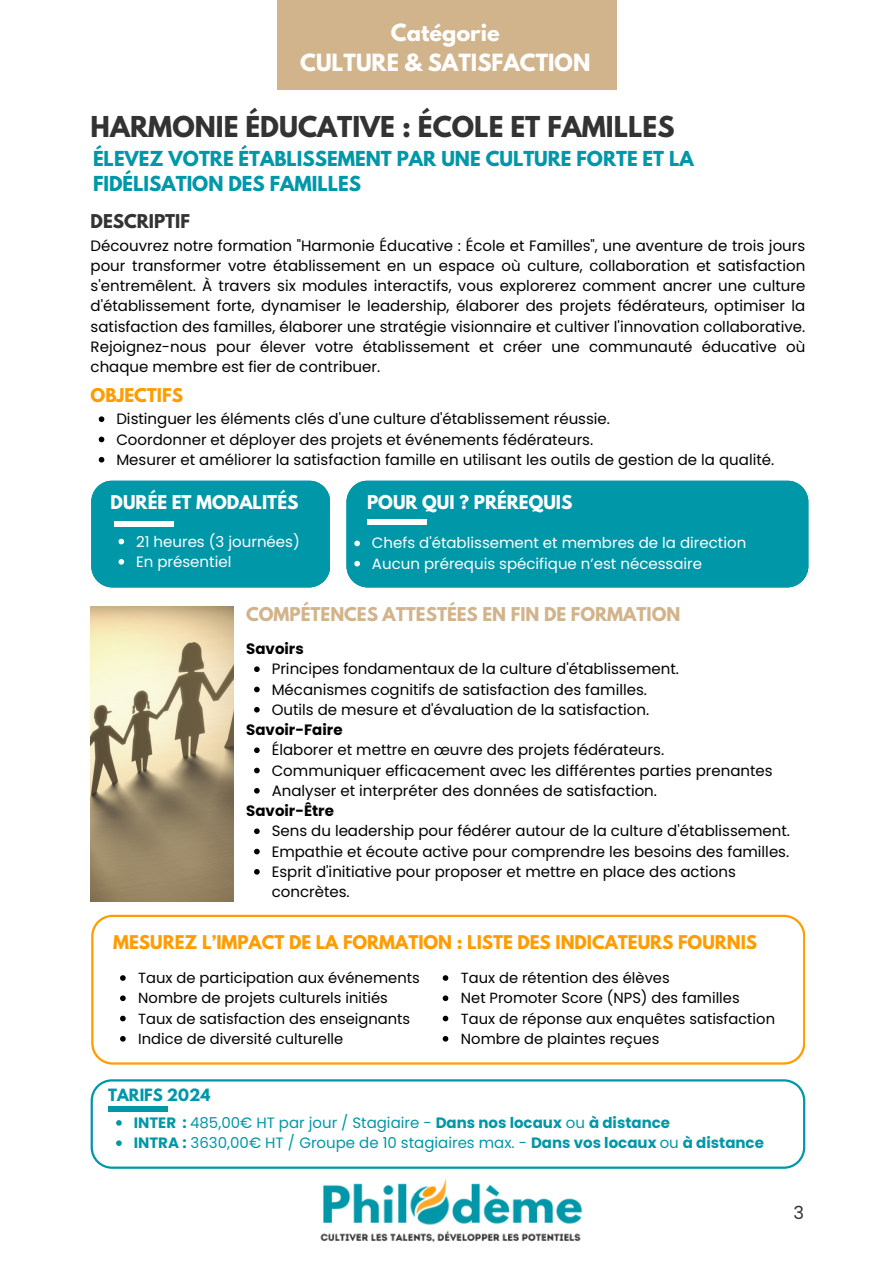
<style>
.page{position:relative;width:893px;height:1264px;background:#fff}
.page>*{position:absolute;margin:0;border:0;box-sizing:border-box;transform-origin:0 0}
.t1{font:700 25.5px "League Spartan";color:#333}
.t2{font:700 21px "League Spartan";color:#fff}
.t3{font:700 18.3px/24.8px "League Spartan";color:#0097a8}
.t4{font:18px "Poppins";color:#333}
.t5{font:700 16.8px "League Spartan";color:#ff9c00}
.t6{font:700 16.8px "League Spartan";color:#d2b48c}
.t7{font:700 16.8px "League Spartan";color:#fff}
.t8{font:700 16.8px "League Spartan";color:#333}
.t9{font:15px/20.2px "Poppins";color:#000;text-align:justify}
.t10{font:15px "Poppins";color:#0097a8}
.t11{font:15px "Poppins";color:#fff}
.t12{font:700 15px "Poppins";color:#000}
.t13{font:700 15px "League Spartan";color:#0097a8}
.t14{font:14.7px "Poppins";color:#000}
.s1{font-weight:700}
</style>
<div class="page">
<img style="left:304px;top:1168px;width:292px;height:74px">
<img style="left:91px;top:606px;width:142px;height:295px">
<svg style="left:99px;top:416px;width:5px;height:6px"></svg>
<svg style="left:99px;top:436px;width:5px;height:6px"></svg>
<svg style="left:99px;top:457px;width:5px;height:5px"></svg>
<svg style="left:91px;top:914px;width:713px;height:150px"></svg>
<svg style="left:120px;top:975px;width:6px;height:5px"></svg>
<svg style="left:120px;top:995px;width:6px;height:6px"></svg>
<svg style="left:120px;top:1015px;width:6px;height:6px"></svg>
<svg style="left:120px;top:1035px;width:6px;height:6px"></svg>
<svg style="left:442px;top:975px;width:6px;height:5px"></svg>
<svg style="left:442px;top:995px;width:6px;height:6px"></svg>
<svg style="left:442px;top:1015px;width:6px;height:6px"></svg>
<svg style="left:442px;top:1035px;width:6px;height:6px"></svg>
<svg style="left:254px;top:666px;width:6px;height:6px"></svg>
<svg style="left:254px;top:686px;width:6px;height:6px"></svg>
<svg style="left:254px;top:707px;width:6px;height:5px"></svg>
<svg style="left:254px;top:747px;width:6px;height:6px"></svg>
<svg style="left:254px;top:767px;width:6px;height:6px"></svg>
<svg style="left:254px;top:788px;width:6px;height:5px"></svg>
<svg style="left:254px;top:828px;width:6px;height:6px"></svg>
<svg style="left:254px;top:848px;width:6px;height:6px"></svg>
<svg style="left:254px;top:869px;width:6px;height:5px"></svg>
<div style="left:346px;top:480px;width:461px;height:107px;background:#0097a8"></div>
<div style="left:367px;top:519px;width:59px;height:5px;background:#fff"></div>
<svg style="left:354px;top:540px;width:6px;height:6px"></svg>
<svg style="left:354px;top:561px;width:6px;height:5px"></svg>
<div style="left:91px;top:480px;width:239px;height:107px;background:#0097a8"></div>
<div style="left:277px;top:0;width:339px;height:89px;background:#d2b48c"></div>
<svg style="left:91px;top:1079px;width:714px;height:89px"></svg>
<div style="left:108px;top:1106px;width:60px;height:5px;background:#0097a8"></div>
<svg style="left:116px;top:1120px;width:6px;height:5px"></svg>
<svg style="left:116px;top:1140px;width:6px;height:5px"></svg>
<p class="t2" style="left:391px;top:22px;width:110px">Catégorie</p>
<h5 class="t2" style="left:300px;top:52px;width:292px">CULTURE &amp; SATISFACTION</h5>
<p class="t1" style="left:91px;top:114px;width:585px">HARMONIE ÉDUCATIVE : ÉCOLE ET FAMILLES</p>
<h1 class="t3" style="left:93px;top:149px;width:602px">ÉLEVEZ VOTRE ÉTABLISSEMENT PAR UNE CULTURE FORTE ET LA<br>FIDÉLISATION DES FAMILLES</h1>
<h4 class="t8" style="left:91px;top:213px;width:101px">DESCRIPTIF</h4>
<p class="t9" style="left:91px;top:235px;width:716px">Découvrez notre formation "Harmonie Éducative : École et Familles", une aventure de trois jours pour transformer votre établissement en un espace où culture, collaboration et satisfaction s'entremêlent. À travers six modules interactifs, vous explorerez comment ancrer une culture d'établissement forte, dynamiser le leadership, élaborer des projets fédérateurs, optimiser la satisfaction des familles, élaborer une stratégie visionnaire et cultiver l'innovation collaborative.<br>Rejoignez-nous pour élever votre établissement et créer une communauté éducative où chaque membre est fier de contribuer.</p>
<h4 class="t5" style="left:91px;top:386px;width:94px">OBJECTIFS</h4>
<p class="t9" style="left:116px;top:409px;width:495px">Distinguer les éléments clés d'une culture d'établissement réussie.</p>
<p class="t9" style="left:116px;top:429px;width:478px">Coordonner et déployer des projets et événements fédérateurs.</p>
<p class="t9" style="left:116px;top:449px;width:659px">Mesurer et améliorer la satisfaction famille en utilisant les outils de gestion de la qualité.</p>
<p class="t7" style="left:111px;top:493px;width:189px">DURÉE ET MODALITÉS</p>
<p class="t11" style="left:136px;top:531px;width:165px">21 heures (3 journées)</p>
<p class="t11" style="left:136px;top:551px;width:97px">En présentiel</p>
<p class="t7" style="left:367px;top:493px;width:207px">POUR QUI ? PRÉREQUIS</p>
<p class="t11" style="left:372px;top:532px;width:376px">Chefs d'établissement et membres de la direction</p>
<p class="t11" style="left:372px;top:553px;width:331px">Aucun prérequis spécifique n’est nécessaire</p>
<p class="t6" style="left:246px;top:605px;width:436px">COMPÉTENCES ATTESTÉES EN FIN DE FORMATION</p>
<p class="t12" style="left:246px;top:638px;width:59px">Savoirs</p>
<h6 class="t9" style="left:272px;top:659px;width:409px">Principes fondamentaux de la culture d'établissement.</h6>
<p class="t9" style="left:272px;top:679px;width:377px">Mécanismes cognitifs de satisfaction des familles.</p>
<p class="t9" style="left:272px;top:699px;width:379px">Outils de mesure et d'évaluation de la satisfaction.</p>
<p class="t12" style="left:246px;top:719px;width:98px">Savoir-Faire</p>
<h6 class="t9" style="left:272px;top:740px;width:394px">Élaborer et mettre en œuvre des projets fédérateurs.</h6>
<p class="t9" style="left:272px;top:760px;width:502px">Communiquer efficacement avec les différentes parties prenantes</p>
<p class="t9" style="left:272px;top:780px;width:387px">Analyser et interpréter des données de satisfaction.</p>
<p class="t12" style="left:246px;top:800px;width:89px">Savoir-Être</p>
<h4 class="t9" style="left:272px;top:821px;width:520px">Sens du leadership pour fédérer autour de la culture d'établissement.</h4>
<p class="t9" style="left:272px;top:841px;width:519px">Empathie et écoute active pour comprendre les besoins des familles.</p>
<p class="t9" style="left:272px;top:861px;width:465px">Esprit d'initiative pour proposer et mettre en place des actions concrètes.</p>
<p class="t5" style="left:113px;top:934px;width:645px">MESUREZ L’IMPACT DE LA FORMATION : LISTE DES INDICATEURS FOURNIS</p>
<h4 class="t14" style="left:138px;top:967px;width:283px">Taux de participation aux événements</h4>
<p class="t14" style="left:138px;top:987px;width:251px">Nombre de projets culturels initiés</p>
<p class="t14" style="left:138px;top:1008px;width:273px">Taux de satisfaction des enseignants</p>
<h4 class="t14" style="left:138px;top:1028px;width:206px">Indice de diversité culturelle</h4>
<p class="t14" style="left:461px;top:967px;width:210px">Taux de rétention des élèves</p>
<h4 class="t14" style="left:461px;top:987px;width:280px">Net Promoter Score (NPS) des familles</h4>
<h6 class="t14" style="left:461px;top:1008px;width:315px">Taux de réponse aux enquêtes satisfaction</h6>
<p class="t14" style="left:461px;top:1028px;width:200px">Nombre de plaintes reçues</p>
<p class="t13" style="left:108px;top:1087px;width:104px">TARIFS 2024</p>
<p class="t10" style="left:134px;top:1112px;width:538px"><span class="s1">INTER :</span> 485,00€ HT par jour / Stagiaire - <span class="s1">Dans nos locaux</span> ou <span class="s1">à distance</span></p>
<p class="t10" style="left:134px;top:1132px;width:631px"><span class="s1">INTRA :</span> 3630,00€ HT / Groupe de 10 stagiaires max. - <span class="s1">Dans vos locaux</span> ou <span class="s1">à distance</span></p>
<h2 class="t4" style="left:793px;top:1200px;width:12px">3</h2>
</div>
